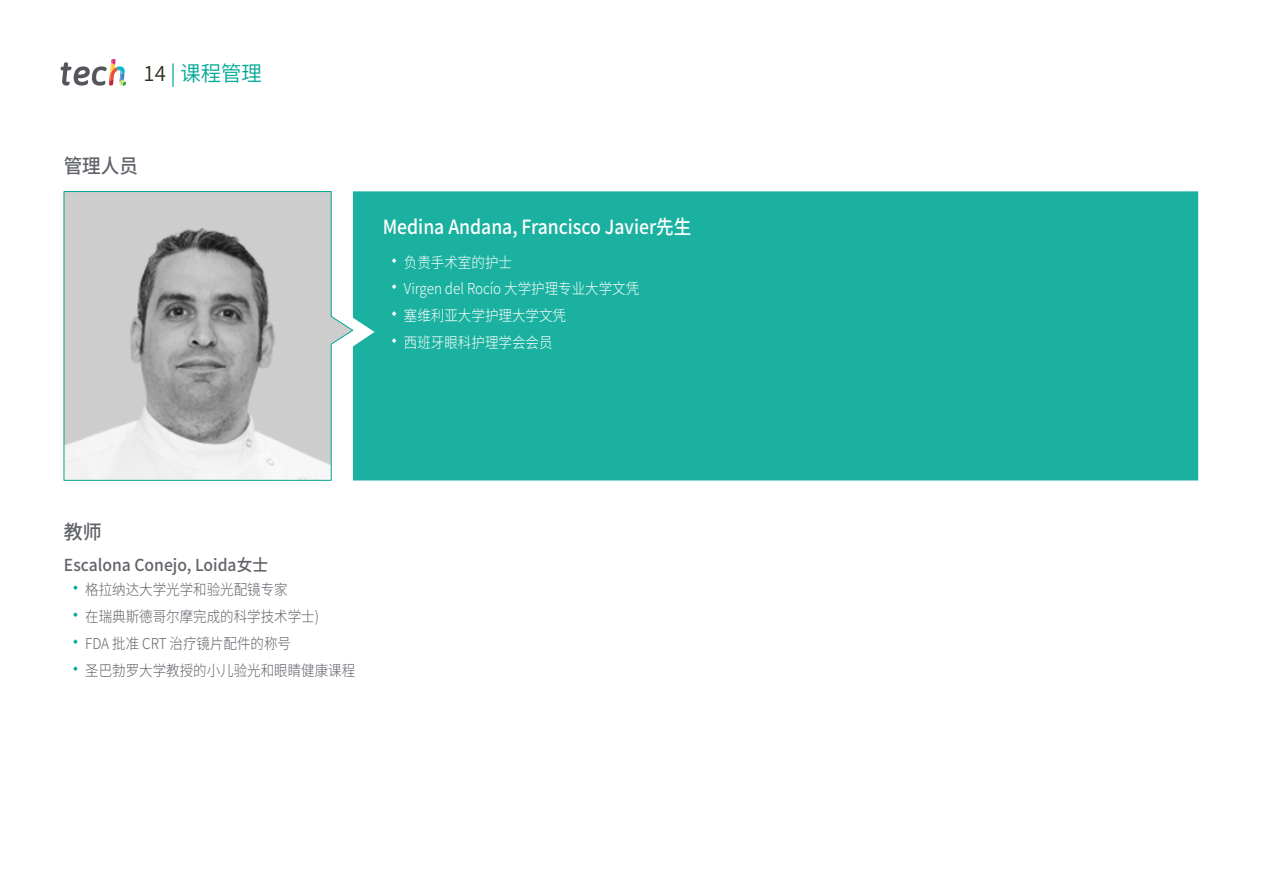
<style>
.page{position:relative;width:1263px;height:893px;background:#fff}
.page>*{position:absolute;margin:0;border:0;box-sizing:border-box;transform-origin:0 0}
.t1{font:21px "Source Han Sans CN";color:#00a996}
.t2{font:500 19.5px "Source Han Sans CN";color:#fff;scale:.9 1}
.t3{font:500 19.5px "Source Han Sans CN";color:#61646a;scale:.95 1}
.t4{font:500 19.5px "Source Han Sans CN";color:#61646a}
.t5{font:500 16.5px "Source Han Sans CN";color:#61646a;scale:.95 1}
.t6{font:300 15px/26.7px "Source Han Sans CN";color:#61646a;scale:.9 1}
.t7{font:300 15px/26.7px "Source Han Sans CN";color:#fff;scale:.9 1}
.s1{color:#312e20}
</style>
<div class="page">
<svg style="left:61px;top:59px;width:65px;height:27px"></svg>
<div style="left:353px;top:191px;width:845px;height:289px;background:#1ab1a0"></div>
<svg style="left:64px;top:191px;width:289px;height:290px"></svg>
<svg style="left:392px;top:258px;width:5px;height:5px"></svg>
<svg style="left:392px;top:285px;width:5px;height:5px"></svg>
<svg style="left:392px;top:311px;width:5px;height:5px"></svg>
<svg style="left:392px;top:338px;width:5px;height:5px"></svg>
<h1 class="t1" style="left:144px;top:61px;width:120px"><span class="s1">14</span> | 课程管理</h1>
<h2 class="t3" style="left:64px;top:155px;width:80px">管理人员</h2>
<h2 class="t2" style="left:383px;top:216px;width:344px">Medina Andana, Francisco Javier先生</h2>
<p class="t7" style="left:404px;top:249px;width:263px">负责手术室的护士<br>Virgen del Rocío 大学护理专业大学文凭塞维利亚大学护理大学文凭<br>西班牙眼科护理学会会员</p>
<h2 class="t4" style="left:64px;top:520px;width:39px">教师</h2>
<p class="t5" style="left:64px;top:555px;width:216px">Escalona Conejo, Loida女士</p>
<p class="t6" style="left:85px;top:577px;width:302px">格拉纳达大学光学和验光配镜专家<br>在瑞典斯德哥尔摩完成的科学技术学士)<br>FDA 批准 CRT 治疗镜片配件的称号<br>圣巴勃罗大学教授的小儿验光和眼睛健康课程</p>
</div>
